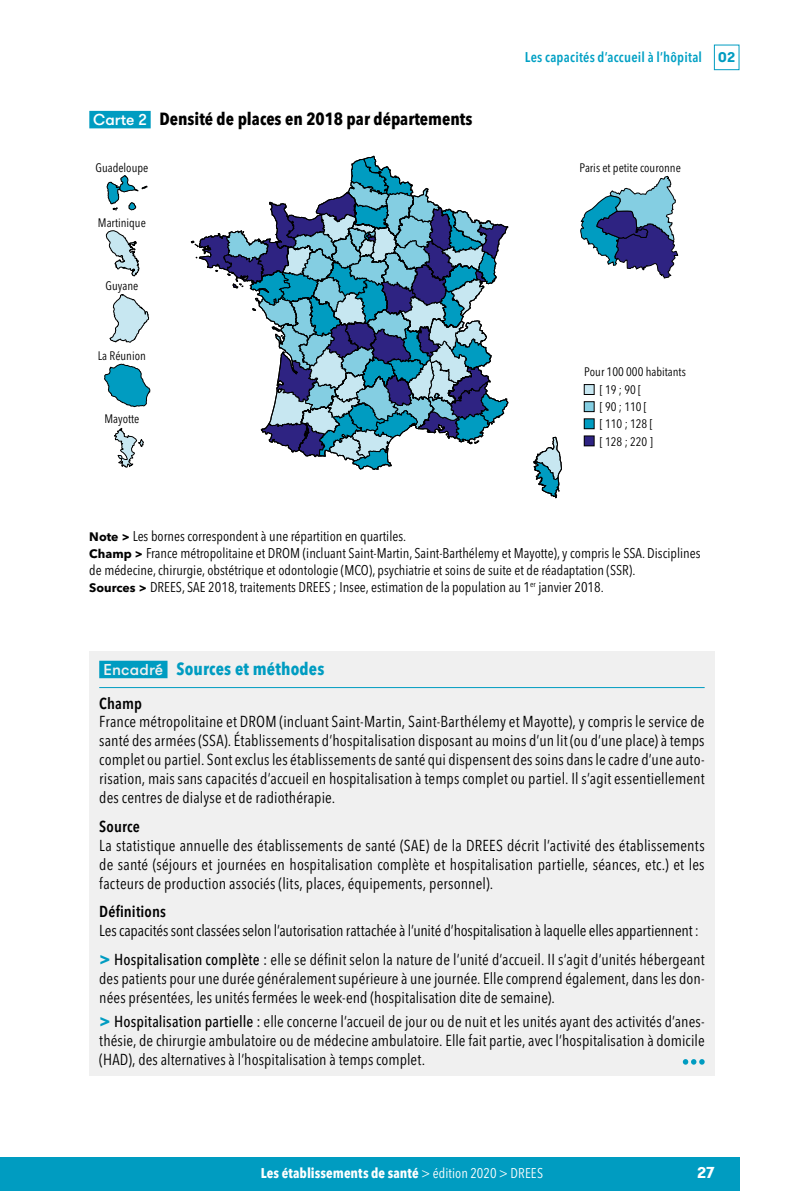
<style>
.page{position:relative;width:794px;height:1191px;background:#fff}
.page>*{position:absolute;margin:0;border:0;box-sizing:border-box;transform-origin:0 0}
.HT_titre{font:700 condensed 17.5px "Avenir Next LT Pro";color:#000}
.ENC_titre{font:700 condensed 17.5px "Avenir Next LT Pro";letter-spacing:.01em;color:#009cc1}
.ENC_texte{font:condensed 15.75px/18.9px "Avenir Next LT Pro";letter-spacing:.005em;color:#000;text-align:justify}
.ENC_inter{font:600 condensed 15.75px "Avenir Next LT Pro";letter-spacing:.01em;color:#000}
.t1{font:700 15.75px "GT Walsheim";color:#fff}
.HT_notes_champ_lectu{font:condensed 14px/16.8px "Avenir Next LT Pro";color:#000}
.t2{font:700 condensed 14px "Avenir Next LT Pro";letter-spacing:.005em;color:#fff}
.t3{font:600 condensed 14px "Avenir Next LT Pro";letter-spacing:.015em;color:#00a0c4}
.t4{font:condensed 12.25px/17.3px "Avenir Next LT Pro";color:#000}
.s1{font-family:"GT Walsheim";font-weight:500;font-stretch:normal;font-size:15.75px;color:#fff}
.s2{font-family:"GT Walsheim Pro Trial";font-weight:700;font-stretch:normal;color:#009cc1}
.s3{font-weight:700;font-stretch:normal;font-size:12.25px}
.s4{font-family:"GT Walsheim";font-weight:500;font-stretch:normal;font-size:15.75px;color:#f0f0f0}
.s5{font-weight:700;font-stretch:normal;font-size:17.5px;color:#009cc1}
.s6{font-weight:500}
.s7{font-weight:400}
</style>
<div class="page">
<div style="left:714px;top:45px;width:25px;height:25px;border:1px solid #009cc1"></div>
<div style="left:0;top:1157px;width:739px;height:34px;background:#009cc1"></div>
<div style="left:89px;top:651px;width:625px;height:425px;background:#f0f0f0"></div>
<hr style="left:99px;top:687px;width:605px;height:1px;background:#009cc1">
<div style="left:99px;top:660px;width:68px;height:18px;background:#009cc1"></div>
<svg style="left:683px;top:1059px;width:21px;height:5px"></svg>
<div style="left:89px;top:111px;width:62px;height:17px;background:#009cc1"></div>
<div style="left:584px;top:384px;width:10px;height:10px;background:#c7e7f1"></div>
<div style="left:584px;top:384px;width:10px;height:10px;border:1px solid #000"></div>
<div style="left:584px;top:402px;width:10px;height:9px;background:#84cee2"></div>
<div style="left:584px;top:401px;width:10px;height:11px;border:1px solid #000"></div>
<div style="left:584px;top:419px;width:10px;height:10px;background:#009cc1"></div>
<div style="left:584px;top:419px;width:10px;height:10px;border:1px solid #000"></div>
<div style="left:584px;top:436px;width:10px;height:10px;background:#2e2382"></div>
<div style="left:584px;top:436px;width:10px;height:10px;border:1px solid #000"></div>
<svg style="left:107px;top:175px;width:40px;height:36px"></svg>
<svg style="left:106px;top:230px;width:33px;height:46px"></svg>
<svg style="left:110px;top:294px;width:39px;height:48px"></svg>
<svg style="left:104px;top:364px;width:46px;height:43px"></svg>
<svg style="left:114px;top:428px;width:30px;height:39px"></svg>
<svg style="left:190px;top:155px;width:319px;height:315px"></svg>
<svg style="left:533px;top:436px;width:29px;height:63px"></svg>
<svg style="left:580px;top:175px;width:98px;height:104px"></svg>
<p class="HT_titre" style="left:93px;top:108px;width:381px"><span class="s1">Carte 2</span> Densité de places en 2018 par départements</p>
<p class="t4" style="left:95px;top:159px;width:54px">Guadeloupe</p>
<p class="t4" style="left:98px;top:214px;width:49px">Martinique</p>
<p class="t4" style="left:105px;top:277px;width:34px">Guyane</p>
<p class="t4" style="left:98px;top:347px;width:49px">La Réunion</p>
<p class="t4" style="left:104px;top:410px;width:36px">Mayotte</p>
<p class="t3" style="left:525px;top:49px;width:212px">Les capacités d’accueil à l’hôpital <span class="s2">02</span></p>
<p class="t4" style="left:579px;top:159px;width:103px">Paris et petite couronne</p>
<p class="t4" style="left:600px;top:363px;width:88px;text-indent:-16px">Pour 100 000 habitants [ 19 ; 90 [<br>[ 90 ; 110 [<br>[ 110 ; 128 [<br>[ 128 ; 220 ]</p>
<p class="HT_notes_champ_lectu" style="left:89px;top:528px;width:318px"><span class="s3">Note &gt;</span> Les bornes correspondent à une répartition en quartiles.</p>
<p class="HT_notes_champ_lectu" style="left:89px;top:544px;width:612px"><span class="s3">Champ &gt;</span> France métropolitaine et DROM (incluant Saint-Martin, Saint-Barthélemy et Mayotte), y compris le SSA. Disciplines de médecine, chirurgie, obstétrique et odontologie (MCO), psychiatrie et soins de suite et de réadaptation (SSR).</p>
<p class="HT_notes_champ_lectu" style="left:89px;top:578px;width:516px"><span class="s3">Sources &gt;</span> DREES, SAE 2018, traitements DREES ; Insee, estimation de la population au 1<sup>er</sup> janvier 2018.</p>
<p class="ENC_titre" style="left:103px;top:658px;width:223px"><span class="s4">Encadré</span> Sources et méthodes</p>
<p class="ENC_inter" style="left:99px;top:693px;width:44px">Champ</p>
<p class="ENC_texte" style="left:99px;top:712px;width:607px">France métropolitaine et DROM (incluant Saint-Martin, Saint-Barthélemy et Mayotte), y compris le service de santé des armées (SSA). Établissements d’hospitalisation disposant au moins d’un lit (ou d’une place) à temps complet ou partiel. Sont exclus les établissements de santé qui dispensent des soins dans le cadre d’une auto&shy;risation, mais sans capacités d’accueil en hospitalisation à temps complet ou partiel. Il s’agit essentiellement des centres de dialyse et de radiothérapie.</p>
<p class="ENC_inter" style="left:99px;top:816px;width:42px">Source</p>
<p class="ENC_texte" style="left:99px;top:835px;width:607px">La statistique annuelle des établissements de santé (SAE) de la DREES décrit l’activité des établissements de santé (séjours et journées en hospitalisation complète et hospitalisation partielle, séances, etc.) et les facteurs de production associés (lits, places, équipements, personnel).</p>
<p class="ENC_inter" style="left:99px;top:902px;width:68px">Définitions</p>
<p class="ENC_texte" style="left:99px;top:921px;width:601px">Les capacités sont classées selon l’autorisation rattachée à l’unité d’hospitalisation à laquelle elles appartiennent :</p>
<p class="ENC_texte" style="left:99px;top:950px;width:607px"><span class="s5">&gt;</span> <span class="s6">Hospitalisation complète :</span> elle se définit selon la nature de l’unité d’accueil. II s’agit d’unités hébergeant des patients pour une durée généralement supérieure à une journée. Elle comprend également, dans les don&shy;nées présentées, les unités fermées le week-end (hospitalisation dite de semaine).</p>
<p class="ENC_texte" style="left:99px;top:1011px;width:607px"><span class="s5">&gt;</span> <span class="s6">Hospitalisation partielle :</span> elle concerne l’accueil de jour ou de nuit et les unités ayant des activités d’anes&shy;thésie, de chirurgie ambulatoire ou de médecine ambulatoire. Elle fait partie, avec l’hospitalisation à domicile (HAD), des alternatives à l’hospitalisation à temps complet.</p>
<p class="t2" style="left:261px;top:1165px;width:284px">Les établissements de santé <span class="s7">&gt; édition 2020 &gt; DREES</span></p>
<p class="t1" style="left:697px;top:1162px;width:19px">27</p>
</div>
